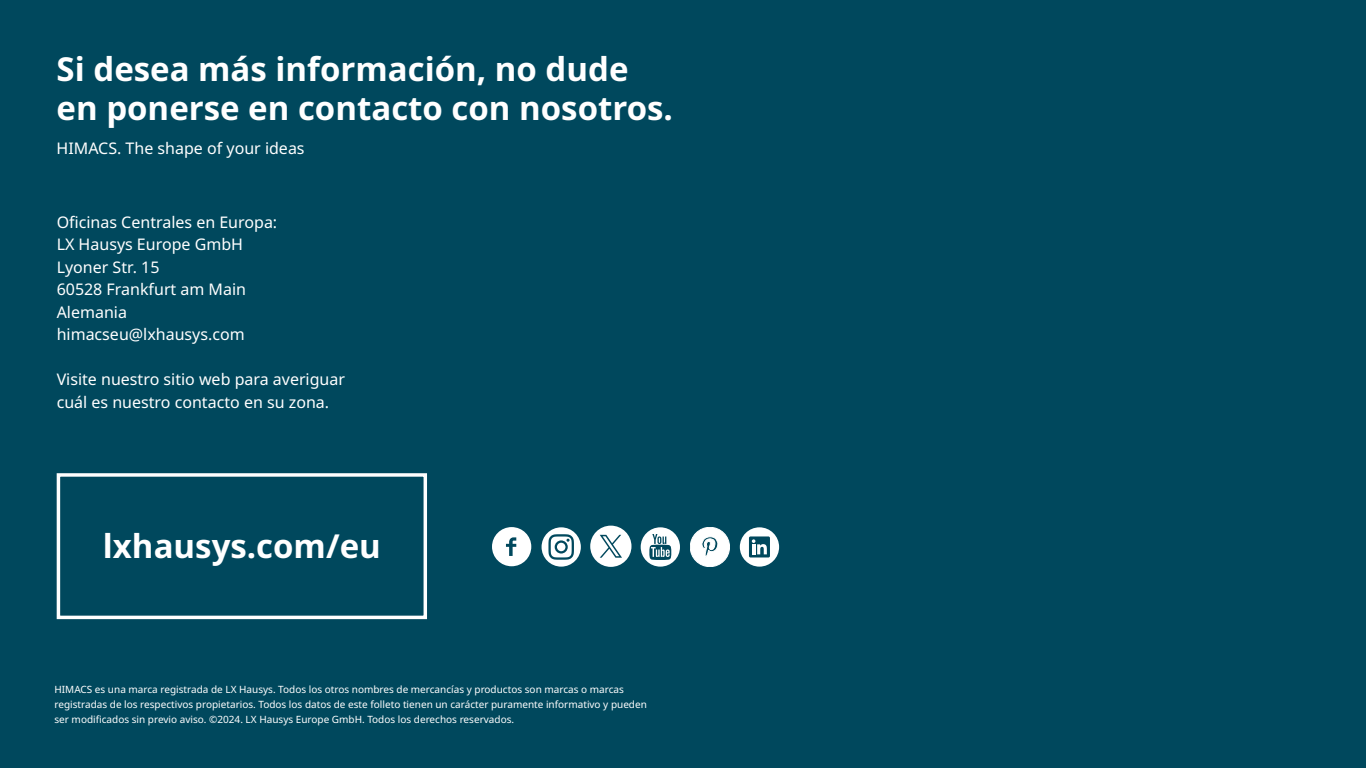
<style>
.page{position:relative;width:1366px;height:768px;background:#00485d}
.page>*{position:absolute;margin:0;border:0;box-sizing:border-box;transform-origin:0 0}
.t1{font:700 33px/39.5px "Noto Sans";color:#fff}
.t2{font:16px/22.5px "Noto Sans";color:#fff}
.t3{font:10px/15px "Noto Sans";color:#fff}
</style>
<div class="page">
<div style="left:57px;top:473px;width:370px;height:146px;border:3px solid #fff"></div>
<svg style="left:542px;top:527px;width:39px;height:40px"></svg>
<svg style="left:641px;top:527px;width:39px;height:40px"></svg>
<svg style="left:492px;top:527px;width:39px;height:39px"></svg>
<svg style="left:740px;top:527px;width:39px;height:40px"></svg>
<svg style="left:590px;top:526px;width:41px;height:41px"></svg>
<svg style="left:690px;top:527px;width:40px;height:40px"></svg>
<h1 class="t1" style="left:57px;top:50px;width:618px">Si desea más información, no dude en ponerse en contacto con nosotros.</h1>
<h2 class="t2" style="left:57px;top:137px;width:250px">HIMACS. The shape of your ideas</h2>
<h2 class="t2" style="left:57px;top:211px;width:222px">Oficinas Centrales en Europa:<br>LX Hausys Europe GmbH<br>Lyoner Str. 15<br>60528 Frankfurt am Main<br>Alemania himacseu@lxhausys.com</h2>
<h2 class="t2" style="left:57px;top:369px;width:290px">Visite nuestro sitio web para averiguar cuál es nuestro contacto en su zona.</h2>
<h1 class="t1" style="left:103px;top:527px;width:280px">lxhausys.com/eu</h1>
<p class="t3" style="left:54px;top:682px;width:594px">HIMACS es una marca registrada de LX Hausys. Todos los otros nombres de mercancías y productos son marcas o marcas registradas de los respectivos propietarios. Todos los datos de este folleto tienen un carácter puramente informativo y pueden ser modificados sin previo aviso. ©2024. LX Hausys Europe GmbH. Todos los derechos reservados.</p>
</div>
